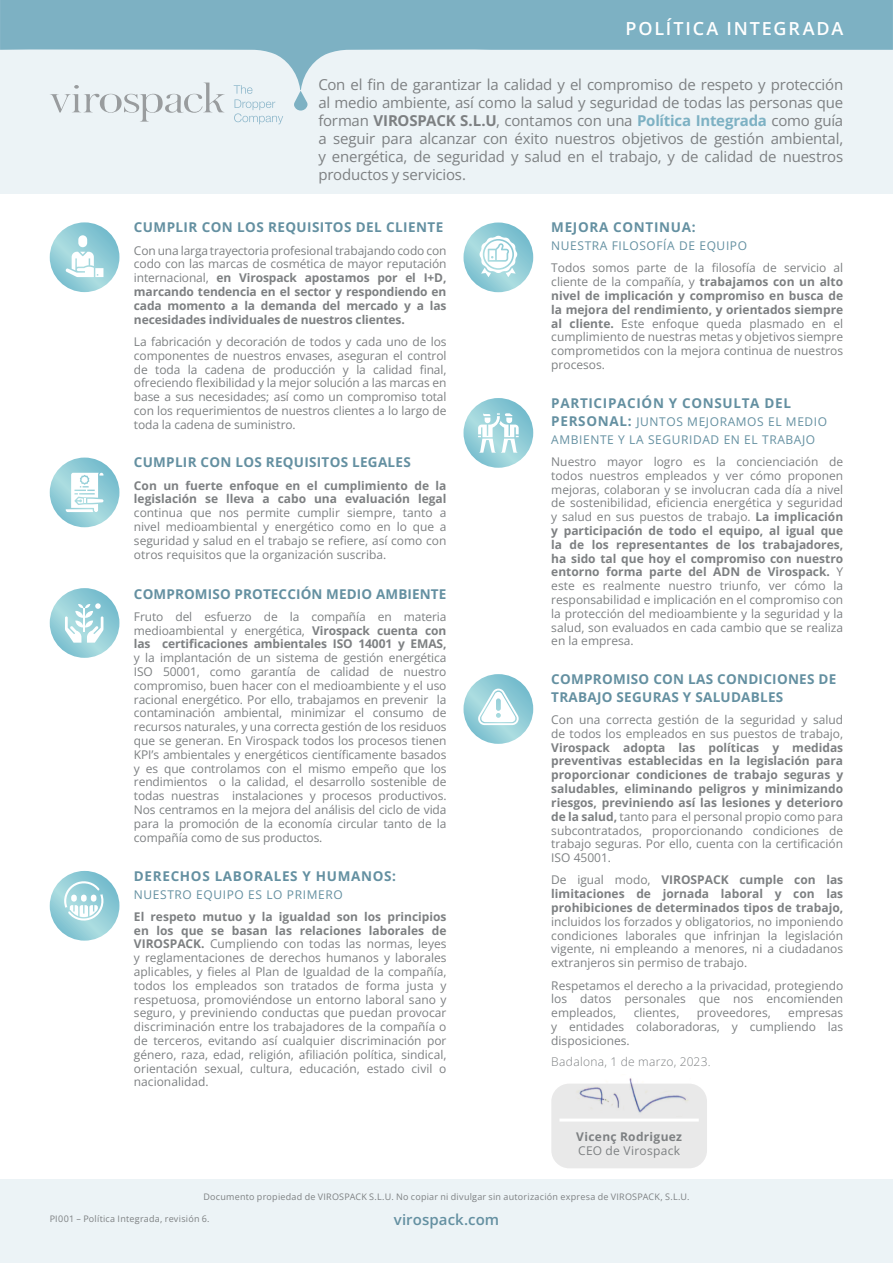
<style>
.page{position:relative;width:893px;height:1263px;background:#fff}
.page>*{position:absolute;margin:0;border:0;box-sizing:border-box;transform-origin:0 0}
.t1{font:700 19.5px/23.4px "Open Sans";letter-spacing:.2em;color:#fff;text-align:right}
.t2{font:600 18px "Open Sans";letter-spacing:.1em;color:#fff}
.t3{font:15px/18px "Open Sans";letter-spacing:-.015em;color:#7d8082;text-align:justify}
.t4{font:600 15px "Open Sans";letter-spacing:.005em;color:#6490a1}
.t5{font:700 13.5px/18px "Open Sans";letter-spacing:.02em;color:#6490a1}
.t6{font:700 13.5px "Open Sans";letter-spacing:.05em;color:#6490a1}
.t7{font:12px/13.8px "Open Sans";color:#7d8082;text-align:justify}
.t8{font:700 12px/13.8px "Open Sans";letter-spacing:-.01em;color:#7d8082;text-align:justify}
.t9{font:12px/18px "Open Sans";letter-spacing:.05em;color:#6490a1}
.t10{font:300 12px "Open Sans";letter-spacing:.025em;color:#7d8082}
.t11{font:700 12px "Open Sans";letter-spacing:.025em;color:#7d8082}
.t12{font:12px "Open Sans";letter-spacing:.025em;color:#7d8082}
.t13{font:9px "Open Sans";letter-spacing:.025em;color:#7d8082}
.s1{font-weight:700}
.s2{font-weight:700;color:#7db1c3}
.s3{font-weight:400}
.s4{font-weight:700;font-size:13.5px}
</style>
<div class="page">
<div style="left:0;top:1179px;width:893px;height:84px;background:#ecf3f6"></div>
<svg style="left:50px;top:222px;width:69px;height:70px;background:#91ccd7"></svg>
<svg style="left:50px;top:458px;width:69px;height:69px;background:#8fcbd6"></svg>
<svg style="left:50px;top:588px;width:69px;height:70px;background:#90cbd6"></svg>
<svg style="left:463px;top:222px;width:70px;height:70px;background:#92ccd7"></svg>
<svg style="left:463px;top:398px;width:70px;height:70px;background:#91ccd7"></svg>
<svg style="left:50px;top:871px;width:69px;height:70px;background:#92ccd7"></svg>
<svg style="left:463px;top:674px;width:70px;height:70px;background:#92ccd7"></svg>
<div style="left:0;top:0;width:893px;height:193px;background:#ecf3f6"></div>
<svg style="left:50px;top:90px;width:175px;height:32px"></svg>
<svg style="left:234px;top:90px;width:49px;height:34px"></svg>
<svg style="left:66px;top:252px;width:37px;height:25px"></svg>
<div style="left:78px;top:235px;width:9px;height:12px;background:#fff;border-radius:4px"></div>
<svg style="left:479px;top:235px;width:38px;height:42px"></svg>
<svg style="left:294px;top:91px;width:14px;height:20px"></svg>
<svg style="left:0;top:0;width:893px;height:90px;fill:#7db1c3"></svg>
<svg style="left:66px;top:473px;width:37px;height:39px"></svg>
<svg style="left:478px;top:413px;width:41px;height:40px"></svg>
<svg style="left:65px;top:603px;width:38px;height:40px"></svg>
<svg style="left:478px;top:689px;width:41px;height:36px"></svg>
<svg style="left:64px;top:879px;width:42px;height:44px"></svg>
<div style="left:551px;top:1083px;width:156px;height:85px;background:#e9e9e9;border-radius:18px"></div>
<hr style="left:559px;top:1118px;width:140px;height:3px;background:#fff">
<img style="left:571px;top:1078px;width:119px;height:35px">
<p class="t1" style="left:596px;top:4px;width:249px">POLÍTICA INTEGRA-<br>DA</p>
<p class="t3" style="left:318px;top:75px;width:526px">Con el fin de garantizar la calidad y el compromiso de respeto y protección al medio ambiente, así como la salud y seguridad de todas las personas que forman <span class="s1">VIROSPACK S.L.U</span>, contamos con una <span class="s2">Política Integrada</span> como guía a seguir para alcanzar con éxito nuestros objetivos de gestión ambiental, y energética, de seguridad y salud en el trabajo, y de calidad de nuestros productos y servicios.</p>
<p class="t2" style="left:625px;top:16px;width:219px">POLÍTICA INTEGRADA</p>
<p class="t5" style="left:134px;top:218px;width:311px">CUMPLIR CON LOS REQUISITOS DEL CLIENTE</p>
<p class="t8" style="left:134px;top:243px;width:314px"><span class="s3">Con una larga trayectoria profesional trabajando codo con codo con las marcas de cosmética de mayor reputación internacional,</span> en Virospack apostamos por el I+D, marcando tendencia en el sector y respondiendo en cada momento a la demanda del mercado y a las necesidades individuales de nuestros clientes.</p>
<p class="t7" style="left:134px;top:334px;width:314px">La fabricación y decoración de todos y cada uno de los componentes de nuestros envases, aseguran el control de toda la cadena de producción y la calidad final, ofreciendo flexibilidad y la mejor solución a las marcas en base a sus necesidades; así como un compromiso total con los requerimientos de nuestros clientes a lo largo de toda la cadena de suministro.</p>
<p class="t5" style="left:134px;top:453px;width:278px">CUMPLIR CON LOS REQUISITOS LEGALES</p>
<p class="t7" style="left:134px;top:478px;width:314px"><span class="s1">Con un fuerte enfoque en el cumplimiento de la legislación se lleva a cabo una evaluación legal </span>continua que nos permite cumplir siempre, tanto a nivel medioambiental y energético como en lo que a seguridad y salud en el trabajo se refiere, así como con otros requisitos que la organización suscriba.</p>
<p class="t5" style="left:134px;top:584px;width:314px">COMPROMISO PROTECCIÓN MEDIO AMBIENTE</p>
<p class="t7" style="left:134px;top:609px;width:314px">Fruto del esfuerzo de la compañía en materia medioambiental y energética, <span class="s1">Virospack cuenta con las certificaciones ambientales ISO 14001 y EMAS, </span>y la implantación de un sistema de gestión energética ISO 50001, como garantía de calidad de nuestro compromiso, buen hacer con el medioambiente y el uso racional energético. Por ello, trabajamos en prevenir la contaminación ambiental, minimizar el consumo de recursos naturales, y una correcta gestión de los residuos que se generan. En Virospack todos los procesos tienen KPI’s ambientales y energéticos científicamente basados y es que controlamos con el mismo empeño que los rendimientos o la calidad, el desarrollo sostenible de todas nuestras instalaciones y procesos productivos.<br>Nos centramos en la mejora del análisis del ciclo de vida para la promoción de la economía circular tanto de la compañía como de sus productos.</p>
<p class="t6" style="left:134px;top:866px;width:264px">DERECHOS LABORALES Y HUMANOS:</p>
<p class="t9" style="left:134px;top:885px;width:210px">NUESTRO EQUIPO ES LO PRIMERO</p>
<p class="t7" style="left:134px;top:909px;width:314px"><span class="s1">El respeto mutuo y la igualdad son los principios en los que se basan las relaciones laborales de VIROSPACK.</span> Cumpliendo con todas las normas, leyes y reglamentaciones de derechos humanos y laborales aplicables, y fieles al Plan de Igualdad de la compañía, todos los empleados son tratados de forma justa y respetuosa, promoviéndose un entorno laboral sano y seguro, y previniendo conductas que puedan provocar discriminación entre los trabajadores de la compañía o de terceros, evitando así cualquier discriminación por género, raza, edad, religión, afiliación política, sindical, orientación sexual, cultura, educación, estado civil o nacionalidad.</p>
<p class="t6" style="left:551px;top:218px;width:146px">MEJORA CONTINUA:</p>
<p class="t9" style="left:551px;top:236px;width:197px">NUESTRA FILOSOFÍA DE EQUIPO</p>
<p class="t7" style="left:551px;top:261px;width:293px">Todos somos parte de la filosofía de servicio al cliente de la compañía, y <span class="s1">trabajamos con un alto nivel de implicación y compromiso en busca de la mejora del rendimiento, y orientados siempre al cliente.</span> Este enfoque queda plasmado en el cumplimiento de nuestras metas y objetivos siempre comprometidos con la mejora continua de nuestros procesos.</p>
<p class="t6" style="left:551px;top:393px;width:241px">PARTICIPACIÓN Y CONSULTA DEL</p>
<p class="t9" style="left:551px;top:412px;width:277px"><span class="s4">PERSONAL:</span> JUNTOS MEJORAMOS EL MEDIO<br>AMBIENTE Y LA SEGURIDAD EN EL TRABAJO</p>
<p class="t7" style="left:551px;top:454px;width:293px">Nuestro mayor logro es la concienciación de todos nuestros empleados y ver cómo proponen mejoras, colaboran y se involucran cada día a nivel de sostenibilidad, eficiencia energética y seguridad y salud en sus puestos de trabajo. <span class="s1">La implicación y participación de todo el equipo, al igual que la de los representantes de los trabajadores, ha sido tal que hoy el compromiso con nuestro entorno forma parte del ADN de Virospack.</span> Y este es realmente nuestro triunfo, ver cómo la responsabilidad e implicación en el compromiso con la protección del medioambiente y la seguridad y la salud, son evaluados en cada cambio que se realiza en la empresa.</p>
<p class="t5" style="left:551px;top:669px;width:287px">COMPROMISO CON LAS CONDICIONES DE<br>TRABAJO SEGURAS Y SALUDABLES</p>
<p class="t7" style="left:551px;top:712px;width:293px">Con una correcta gestión de la seguridad y salud de todos los empleados en sus puestos de trabajo, <span class="s1">Virospack adopta las políticas y medidas preventivas establecidas en la legislación para proporcionar condiciones de trabajo seguras y saludables, eliminando peligros y minimizando riesgos, previniendo así las lesiones y deterioro de la salud,</span> tanto para el personal propio como para subcontratados, proporcionando condiciones de trabajo seguras. Por ello, cuenta con la certificación ISO 45001.</p>
<p class="t7" style="left:551px;top:873px;width:293px">De igual modo, <span class="s1">VIROSPACK cumple con las limitaciones de jornada laboral y con las prohibiciones de determinados tipos de trabajo, </span>incluidos los forzados y obligatorios, no imponiendo condiciones laborales que infrinjan la legislación vigente, ni empleando a menores, ni a ciudadanos extranjeros sin permiso de trabajo.</p>
<p class="t7" style="left:551px;top:978px;width:293px">Respetamos el derecho a la privacidad, protegiendo los datos personales que nos encomienden empleados,</p>
<p class="t7" style="left:634px;top:1005px;width:47px">clientes,</p>
<p class="t7" style="left:697px;top:1005px;width:75px">proveedores,</p>
<p class="t7" style="left:551px;top:1005px;width:293px;text-indent:237px">empresas y entidades colaboradoras, y cumpliendo las disposiciones.</p>
<p class="t10" style="left:551px;top:1053px;width:161px">Badalona, 1 de marzo, 2023.</p>
<p class="t11" style="left:576px;top:1128px;width:107px">Vicenç Rodriguez</p>
<p class="t12" style="left:578px;top:1143px;width:104px">CEO de Virospack</p>
<p class="t13" style="left:203px;top:1191px;width:488px">Documento propiedad de VIROSPACK S.L.U. No copiar ni divulgar sin autorización expresa de VIROSPACK, S.L.U.</p>
<p class="t13" style="left:50px;top:1213px;width:161px">PI001 – Política Integrada, revisión 6.</p>
<p class="t4" style="left:394px;top:1209px;width:107px">virospack.com</p>
</div>
